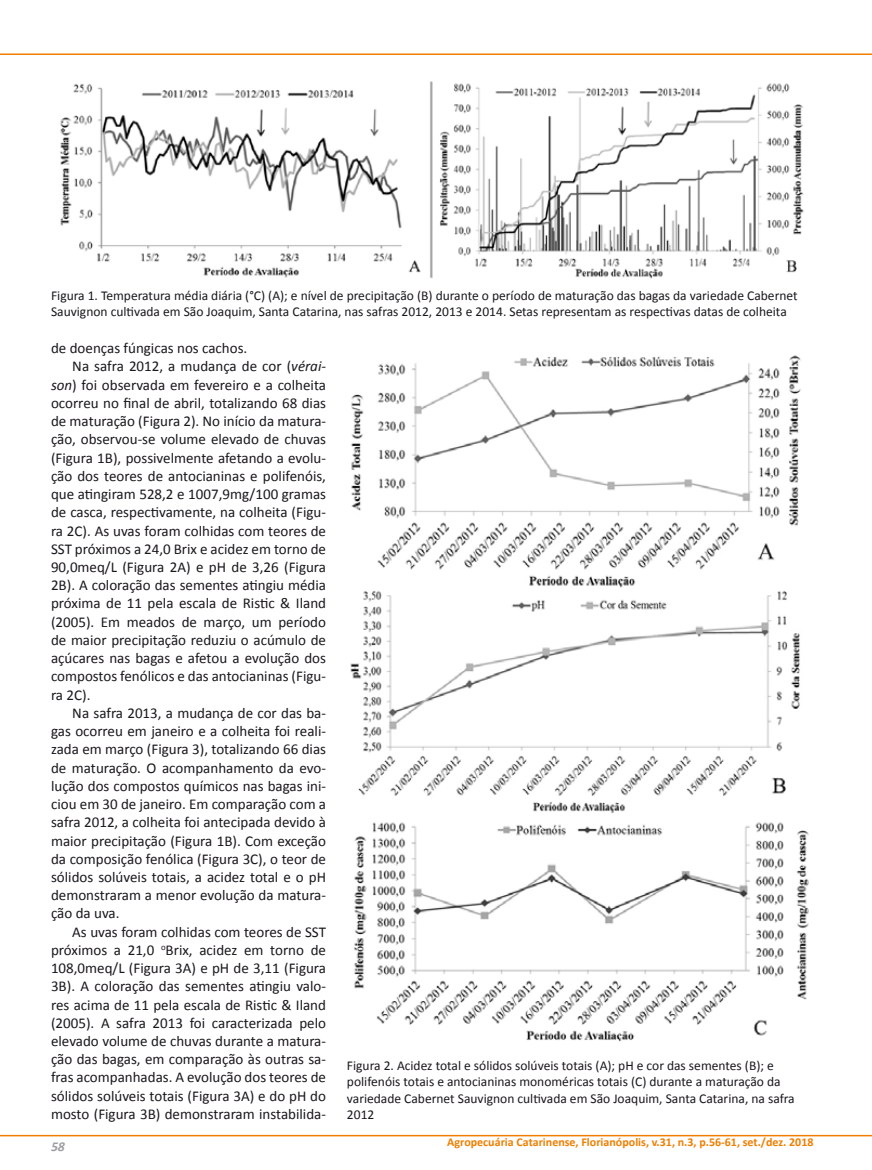
<style>
.page{position:relative;width:872px;height:1170px;background:#fff}
.page>*{position:absolute;margin:0;border:0;box-sizing:border-box;transform-origin:0 0}
.t1{font:15px "Calibri";color:#1a171c}
.t2{font:13.5px/16.5px "Calibri";color:#1a171c}
.t3{font:italic 700 13.5px "Calibri";color:#9c9e9f}
.t4{font:700 12px "Calibri";color:#ee7f00}
.s1{font-style:italic}
</style>
<div class="page">
<hr style="left:0;top:53px;width:872px;height:2px;background:#ee7f00">
<hr style="left:0;top:1134px;width:872px;height:2px;background:#ee7f00">
<img style="left:60px;top:81px;width:744px;height:198px">
<img style="left:350px;top:355px;width:459px;height:687px">
<p class="t2" style="left:51px;top:286px;width:748px">Figura 1. Temperatura média diária (°C) (A); e nível de precipitação (B) durante o período de maturação das bagas da variedade Cabernet<br>Sauvignon cultivada em São Joaquim, Santa Catarina, nas safras 2012, 2013 e 2014. Setas representam as respectivas datas de colheita</p>
<p class="t1" style="left:51px;top:338px;width:198px">de doenças fúngicas nos cachos.</p>
<p class="t1" style="left:72px;top:356px;width:255px">Na safra 2012, a mudança de cor (<span class="s1">vérai-</span></p>
<p class="t1" style="left:51px;top:374px;width:276px"><span class="s1">son</span>) foi observada em fevereiro e a colheita</p>
<p class="t1" style="left:51px;top:392px;width:276px">ocorreu no final de abril, totalizando 68 dias</p>
<p class="t1" style="left:51px;top:410px;width:276px">de maturação (Figura 2). No início da matura-</p>
<p class="t1" style="left:51px;top:429px;width:276px">ção, observou-se volume elevado de chuvas</p>
<p class="t1" style="left:51px;top:447px;width:276px">(Figura 1B), possivelmente afetando a evolu-</p>
<p class="t1" style="left:51px;top:465px;width:276px">ção dos teores de antocianinas e polifenóis,</p>
<p class="t1" style="left:51px;top:483px;width:276px">que atingiram 528,2 e 1007,9mg/100 gramas</p>
<p class="t1" style="left:51px;top:502px;width:276px">de casca, respectivamente, na colheita (Figu-</p>
<p class="t1" style="left:51px;top:520px;width:276px">ra 2C). As uvas foram colhidas com teores de</p>
<p class="t1" style="left:51px;top:538px;width:276px">SST próximos a 24,0 Brix e acidez em torno de</p>
<p class="t1" style="left:51px;top:556px;width:276px">90,0meq/L (Figura 2A) e pH de 3,26 (Figura</p>
<p class="t1" style="left:51px;top:574px;width:276px">2B). A coloração das sementes atingiu média</p>
<p class="t1" style="left:51px;top:593px;width:276px">próxima de 11 pela escala de Ristic &amp; Iland</p>
<p class="t1" style="left:51px;top:611px;width:276px">(2005). Em meados de março, um período</p>
<p class="t1" style="left:51px;top:629px;width:276px">de maior precipitação reduziu o acúmulo de</p>
<p class="t1" style="left:51px;top:647px;width:276px">açúcares nas bagas e afetou a evolução dos</p>
<p class="t1" style="left:51px;top:666px;width:276px">compostos fenólicos e das antocianinas (Figu-</p>
<p class="t1" style="left:51px;top:684px;width:41px">ra 2C).</p>
<p class="t1" style="left:72px;top:702px;width:255px">Na safra 2013, a mudança de cor das ba-</p>
<p class="t1" style="left:51px;top:720px;width:276px">gas ocorreu em janeiro e a colheita foi reali-</p>
<p class="t1" style="left:51px;top:739px;width:276px">zada em março (Figura 3), totalizando 66 dias</p>
<p class="t1" style="left:51px;top:757px;width:276px">de maturação. O acompanhamento da evo-</p>
<p class="t1" style="left:51px;top:775px;width:276px">lução dos compostos químicos nas bagas ini-</p>
<p class="t1" style="left:51px;top:793px;width:276px">ciou em 30 de janeiro. Em comparação com a</p>
<p class="t1" style="left:51px;top:811px;width:276px">safra 2012, a colheita foi antecipada devido à</p>
<p class="t1" style="left:51px;top:830px;width:276px">maior precipitação (Figura 1B). Com exceção</p>
<p class="t1" style="left:51px;top:848px;width:276px">da composição fenólica (Figura 3C), o teor de</p>
<p class="t1" style="left:51px;top:866px;width:276px">sólidos solúveis totais, a acidez total e o pH</p>
<p class="t1" style="left:51px;top:884px;width:276px">demonstraram a menor evolução da matura-</p>
<p class="t1" style="left:51px;top:903px;width:70px">ção da uva.</p>
<p class="t1" style="left:72px;top:921px;width:255px">As uvas foram colhidas com teores de SST</p>
<p class="t1" style="left:51px;top:939px;width:276px">próximos a 21,0 <sup>ο</sup>Brix, acidez em torno de</p>
<p class="t1" style="left:51px;top:957px;width:276px">108,0meq/L (Figura 3A) e pH de 3,11 (Figura</p>
<p class="t1" style="left:51px;top:975px;width:276px">3B). A coloração das sementes atingiu valo-</p>
<p class="t1" style="left:51px;top:994px;width:276px">res acima de 11 pela escala de Ristic &amp; Iland</p>
<p class="t1" style="left:51px;top:1012px;width:276px">(2005). A safra 2013 foi caracterizada pelo</p>
<p class="t1" style="left:51px;top:1030px;width:276px">elevado volume de chuvas durante a matura-</p>
<p class="t1" style="left:51px;top:1048px;width:276px">ção das bagas, em comparação às outras sa-</p>
<p class="t1" style="left:51px;top:1066px;width:276px">fras acompanhadas. A evolução dos teores de</p>
<p class="t1" style="left:51px;top:1085px;width:276px">sólidos solúveis totais (Figura 3A) e do pH do</p>
<p class="t1" style="left:51px;top:1103px;width:276px">mosto (Figura 3B) demonstraram instabilida-</p>
<p class="t3" style="left:51px;top:1137px;width:15px">58</p>
<p class="t2" style="left:347px;top:1056px;width:449px">Figura 2. Acidez total e sólidos solúveis totais (A); pH e cor das sementes (B); e polifenóis totais e antocianinas monoméricas totais (C) durante a maturação da variedade Cabernet Sauvignon cultivada em São Joaquim, Santa Catarina, na safra 2012</p>
<p class="t4" style="left:447px;top:1133px;width:368px">Agropecuária Catarinense, Florianópolis, v.31, n.3, p.56-61, set./dez. 2018</p>
</div>
